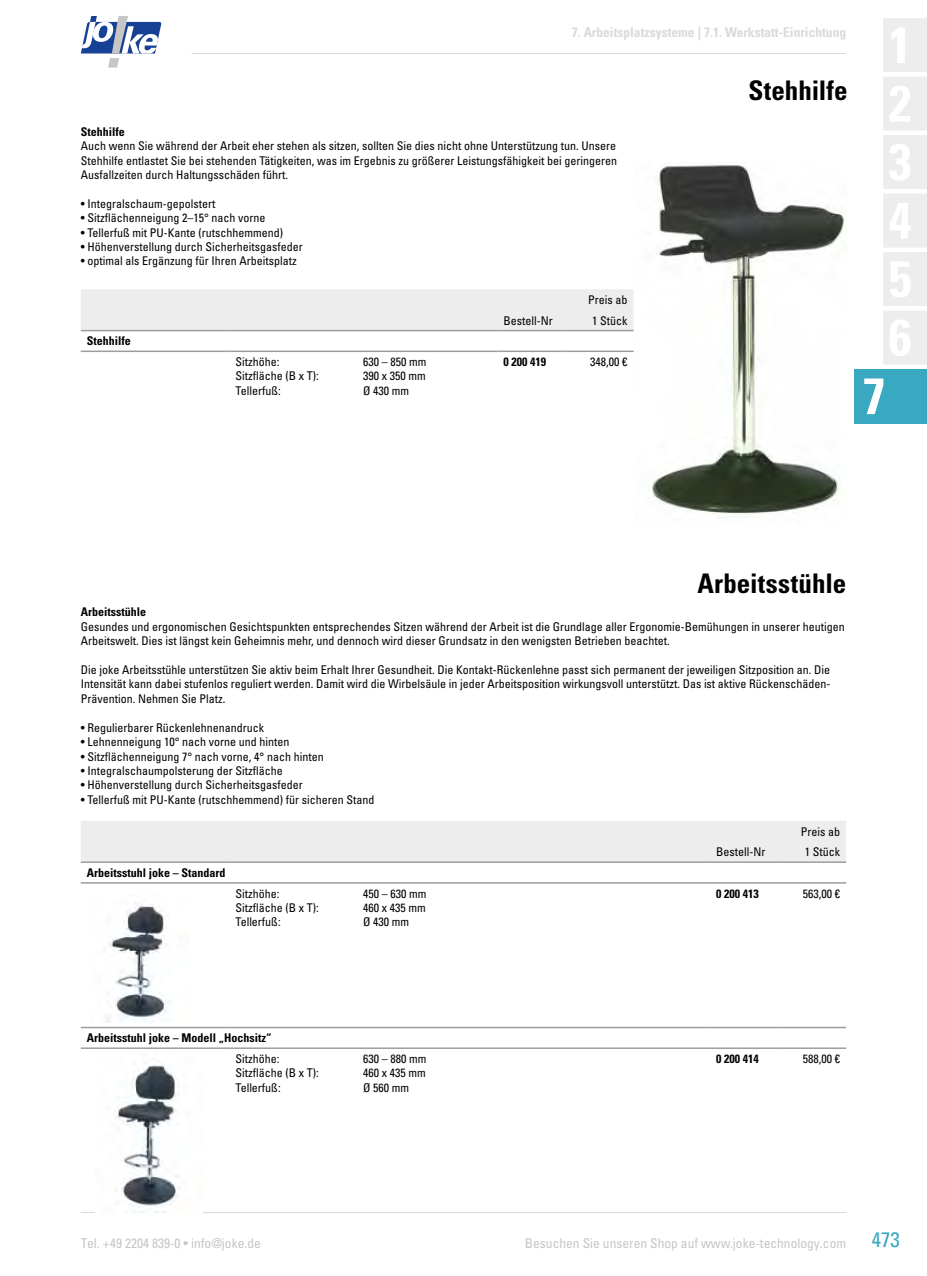
<style>
.page{position:relative;width:927px;height:1276px;background:#fff}
.page>*{position:absolute;margin:0;border:0;box-sizing:border-box;transform-origin:0 0}
.t1{font:700 condensed 51px "Univers LT Pro";color:#fff}
.t2{font:700 condensed 27px "Univers LT Pro";letter-spacing:.005em;color:#000}
.t3{font:condensed 21px "Univers LT Pro";color:#39a8c1}
.t4{font:condensed 13.5px "Univers LT Pro";color:#c6c6c6}
.t5{font:700 condensed 13.5px "Univers LT Pro";color:#dadada}
.t6{font:condensed 12px/14.4px "Univers LT Pro";color:#000;text-align:center}
.t7{font:700 condensed 12px "Univers LT Pro";color:#000}
</style>
<div class="page">
<hr style="left:81px;top:1212px;width:765px;height:1px;background:#dadada">
<svg style="left:81px;top:16px;width:81px;height:52px"></svg>
<hr style="left:191px;top:53px;width:655px;height:1px;background:#dadada">
<div style="left:855px;top:369px;width:72px;height:54px;background:#39a8c1"></div>
<div style="left:883px;top:18px;width:44px;height:347px;background:#ededed"></div>
<img style="left:648px;top:164px;width:196px;height:354px">
<img style="left:106px;top:902px;width:62px;height:121px">
<img style="left:115px;top:1061px;width:65px;height:151px">
<div style="left:81px;top:289px;width:553px;height:41px;background:#ededed"></div>
<hr style="left:81px;top:330px;width:149px;height:1px;background:#9d9d9c">
<hr style="left:230px;top:330px;width:267px;height:1px;background:#9d9d9c">
<hr style="left:497px;top:330px;width:69px;height:1px;background:#9d9d9c">
<hr style="left:566px;top:350px;width:68px;height:2px;background:#9d9d9c">
<hr style="left:497px;top:350px;width:69px;height:2px;background:#9d9d9c">
<hr style="left:230px;top:350px;width:267px;height:2px;background:#9d9d9c">
<hr style="left:81px;top:350px;width:149px;height:2px;background:#9d9d9c">
<hr style="left:566px;top:330px;width:68px;height:1px;background:#9d9d9c">
<div style="left:81px;top:821px;width:765px;height:40px;background:#ededed"></div>
<hr style="left:81px;top:861px;width:149px;height:2px;background:#9d9d9c">
<hr style="left:230px;top:861px;width:480px;height:2px;background:#9d9d9c">
<hr style="left:710px;top:861px;width:68px;height:2px;background:#9d9d9c">
<hr style="left:778px;top:882px;width:68px;height:1px;background:#9d9d9c">
<hr style="left:710px;top:882px;width:68px;height:1px;background:#9d9d9c">
<hr style="left:230px;top:882px;width:480px;height:1px;background:#9d9d9c">
<hr style="left:81px;top:882px;width:149px;height:1px;background:#9d9d9c">
<hr style="left:778px;top:861px;width:68px;height:2px;background:#9d9d9c">
<hr style="left:81px;top:1026px;width:149px;height:2px;background:#9d9d9c">
<hr style="left:230px;top:1026px;width:480px;height:2px;background:#9d9d9c">
<hr style="left:710px;top:1026px;width:68px;height:2px;background:#9d9d9c">
<hr style="left:778px;top:1026px;width:68px;height:2px;background:#9d9d9c">
<hr style="left:81px;top:1047px;width:149px;height:2px;background:#9d9d9c">
<hr style="left:230px;top:1047px;width:480px;height:2px;background:#9d9d9c">
<hr style="left:710px;top:1047px;width:68px;height:2px;background:#9d9d9c">
<hr style="left:778px;top:1047px;width:68px;height:2px;background:#9d9d9c">
<p class="t5" style="left:572px;top:24px;width:276px">7. Arbeitsplatzsysteme | 7.1. Werkstatt-Einrichtung</p>
<p class="t7" style="left:81px;top:124px;width:46px">Stehhilfe</p>
<p class="t6" style="left:81px;top:139px;width:538px;text-align:justify">Auch wenn Sie während der Arbeit eher stehen als sitzen, sollten Sie dies nicht ohne Unterstützung tun. Unsere Stehhilfe entlastet Sie bei stehenden Tätigkeiten, was im Ergebnis zu größerer Leistungsfähigkeit bei geringeren Ausfallzeiten durch Haltungsschäden führt.</p>
<p class="t6" style="left:81px;top:196px;width:136px">• Integralschaum-gepolstert</p>
<p class="t6" style="left:81px;top:211px;width:186px">• Sitzflächenneigung 2–15° nach vorne</p>
<p class="t6" style="left:81px;top:225px;width:204px">• Tellerfuß mit PU-Kante (rutschhemmend)</p>
<p class="t6" style="left:81px;top:239px;width:223px">• Höhenverstellung durch Sicherheitsgasfeder</p>
<p class="t6" style="left:81px;top:254px;width:217px">• optimal als Ergänzung für Ihren Arbeitsplatz</p>
<p class="t7" style="left:87px;top:334px;width:46px">Stehhilfe</p>
<p class="t6" style="left:236px;top:354px;width:46px">Sitzhöhe:</p>
<p class="t6" style="left:363px;top:354px;width:65px">630 – 850 mm</p>
<p class="t6" style="left:236px;top:369px;width:85px">Sitzfläche (B x T):</p>
<p class="t6" style="left:363px;top:369px;width:64px">390 x 350 mm</p>
<p class="t6" style="left:236px;top:383px;width:47px">Tellerfuß:</p>
<p class="t6" style="left:363px;top:383px;width:47px">Ø 430 mm</p>
<p class="t6" style="left:503px;top:313px;width:51px">Bestell-Nr</p>
<p class="t6" style="left:588px;top:289px;width:41px;line-height:20.7px">Preis ab<br>1 Stück</p>
<p class="t7" style="left:503px;top:354px;width:44px">0 200 419</p>
<p class="t6" style="left:590px;top:354px;width:39px">348,00 €</p>
<h2 class="t2" style="left:748px;top:74px;width:101px">Stehhilfe</h2>
<h1 class="t1" style="left:863px;top:365px;width:24px">7</h1>
<h2 class="t2" style="left:697px;top:567px;width:150px">Arbeitsstühle</h2>
<p class="t7" style="left:81px;top:605px;width:67px">Arbeitsstühle</p>
<p class="t6" style="left:81px;top:619px;width:765px;text-align:left">Gesundes und ergonomischen Gesichtspunkten entsprechendes Sitzen während der Arbeit ist die Grundlage aller Ergonomie-Bemühungen in unserer heutigen<br>Arbeitswelt. Dies ist längst kein Geheimnis mehr, und dennoch wird dieser Grundsatz in den wenigsten Betrieben beachtet.</p>
<p class="t6" style="left:81px;top:662px;width:751px;text-align:justify">Die joke Arbeitsstühle unterstützen Sie aktiv beim Erhalt Ihrer Gesundheit. Die Kontakt-Rückenlehne passt sich permanent der jeweiligen Sitzposition an. Die Intensität kann dabei stufenlos reguliert werden. Damit wird die Wirbelsäule in jeder Arbeitsposition wirkungsvoll unterstützt. Das ist aktive Rückenschäden-Prävention. Nehmen Sie Platz.</p>
<p class="t6" style="left:81px;top:720px;width:185px">• Regulierbarer Rückenlehnenandruck</p>
<p class="t6" style="left:81px;top:734px;width:210px">• Lehnenneigung 10° nach vorne und hinten</p>
<p class="t6" style="left:81px;top:749px;width:244px">• Sitzflächenneigung 7° nach vorne, 4° nach hinten</p>
<p class="t6" style="left:81px;top:763px;width:203px">• Integralschaumpolsterung der Sitzfläche</p>
<p class="t6" style="left:81px;top:777px;width:223px">• Höhenverstellung durch Sicherheitsgasfeder</p>
<p class="t6" style="left:81px;top:792px;width:295px">• Tellerfuß mit PU-Kante (rutschhemmend) für sicheren Stand</p>
<p class="t7" style="left:87px;top:865px;width:140px">Arbeitsstuhl joke – Standard</p>
<p class="t6" style="left:236px;top:886px;width:46px">Sitzhöhe:</p>
<p class="t6" style="left:363px;top:886px;width:65px">450 – 630 mm</p>
<p class="t6" style="left:236px;top:900px;width:85px">Sitzfläche (B x T):</p>
<p class="t6" style="left:363px;top:900px;width:64px">460 x 435 mm</p>
<p class="t6" style="left:236px;top:914px;width:47px">Tellerfuß:</p>
<p class="t6" style="left:363px;top:914px;width:47px">Ø 430 mm</p>
<p class="t7" style="left:87px;top:1030px;width:186px">Arbeitsstuhl joke – Modell „Hochsitz“</p>
<p class="t6" style="left:236px;top:1051px;width:46px">Sitzhöhe:</p>
<p class="t6" style="left:363px;top:1051px;width:65px">630 – 880 mm</p>
<p class="t6" style="left:236px;top:1065px;width:85px">Sitzfläche (B x T):</p>
<p class="t6" style="left:363px;top:1065px;width:64px">460 x 435 mm</p>
<p class="t6" style="left:236px;top:1080px;width:47px">Tellerfuß:</p>
<p class="t6" style="left:363px;top:1080px;width:47px">Ø 560 mm</p>
<p class="t6" style="left:716px;top:844px;width:51px">Bestell-Nr</p>
<p class="t6" style="left:801px;top:820px;width:41px;line-height:20.7px">Preis ab<br>1 Stück</p>
<p class="t7" style="left:716px;top:886px;width:44px">0 200 413</p>
<p class="t6" style="left:803px;top:886px;width:39px">563,00 €</p>
<p class="t7" style="left:716px;top:1051px;width:44px">0 200 414</p>
<p class="t6" style="left:803px;top:1051px;width:39px">588,00 €</p>
<p class="t4" style="left:81px;top:1234px;width:182px">Tel. +49 2204 839-0 • info@joke.de</p>
<p class="t4" style="left:525px;top:1234px;width:323px">Besuchen Sie unseren Shop auf www.joke-technology.com</p>
<h3 class="t3" style="left:872px;top:1226px;width:29px">473</h3>
</div>
